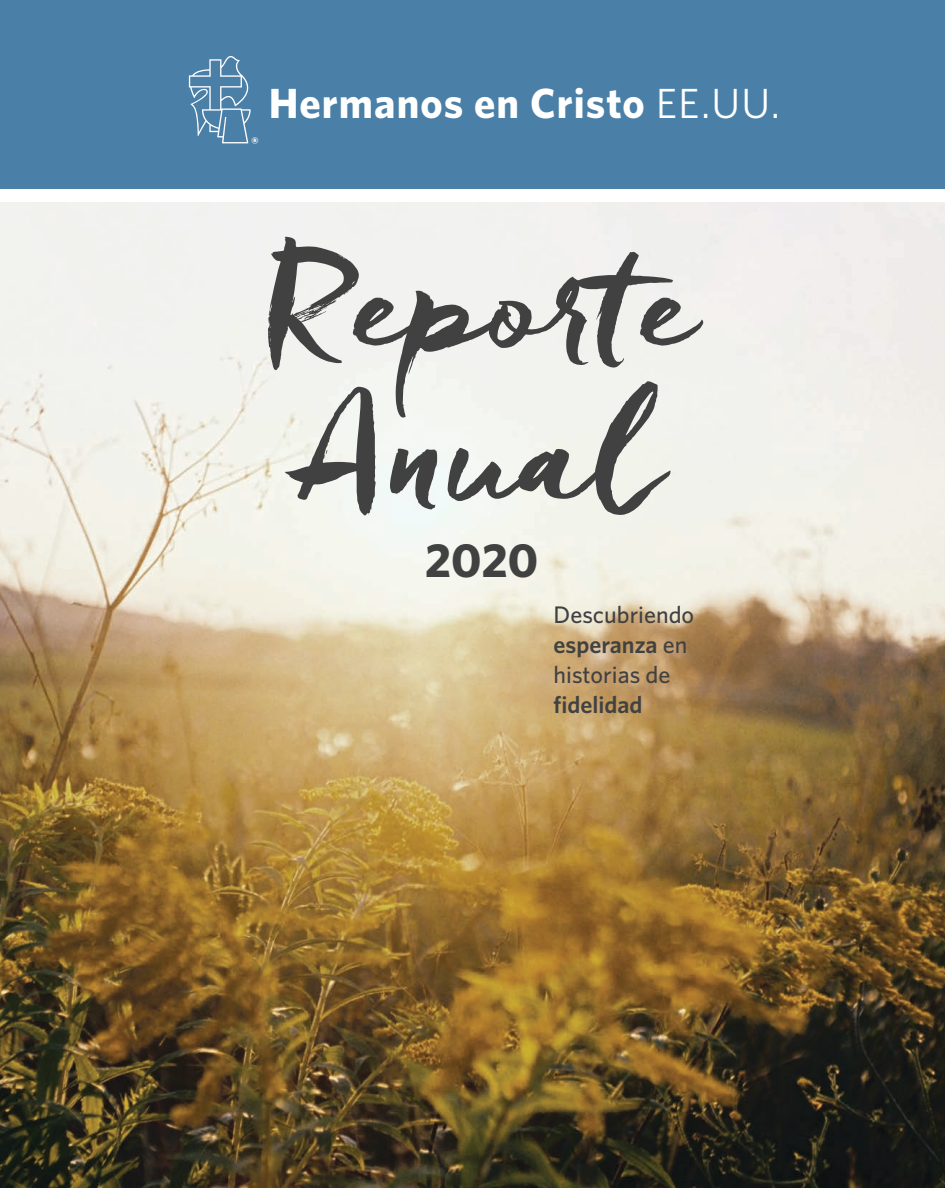
<style>
.page{position:relative;width:945px;height:1188px;background:#fff}
.page>*{position:absolute;margin:0;border:0;box-sizing:border-box;transform-origin:0 0}
.t1{font:153px "Freeland";color:#414142}
.t2{font:700 48px "Whitney HTF";color:#414142}
.t3{font:700 42.15px "Whitney HTF";letter-spacing:.025em;color:#fff}
.t4{font:500 24px/30px "Whitney HTF";color:#414142}
.t5{font:700 13.95px "Whitney HTF";color:#fff}
.s1{font-weight:400}
.s2{font-weight:600}
</style>
<div class="page">
<img style="left:0;top:202px;width:945px;height:986px">
<div style="left:0;top:0;width:945px;height:189px;background:#4a7fa7"></div>
<svg style="left:189px;top:56px;width:62px;height:87px"></svg>
<p class="t5" style="left:251px;top:133px;width:9px">®</p>
<p class="t3" style="left:269px;top:78px;width:513px">Hermanos en Cristo <span class="s1">EE.UU.</span></p>
<p class="t1" style="left:264px;top:204px;width:437px">Reporte</p>
<p class="t1" style="left:297px;top:354px;width:371px">Anual</p>
<p class="t2" style="left:425px;top:531px;width:115px">2020</p>
<p class="t4" style="left:554px;top:599px;width:142px">Descubriendo <span class="s2">esperanza</span> en historias de <span class="s2">fidelidad</span></p>
</div>
